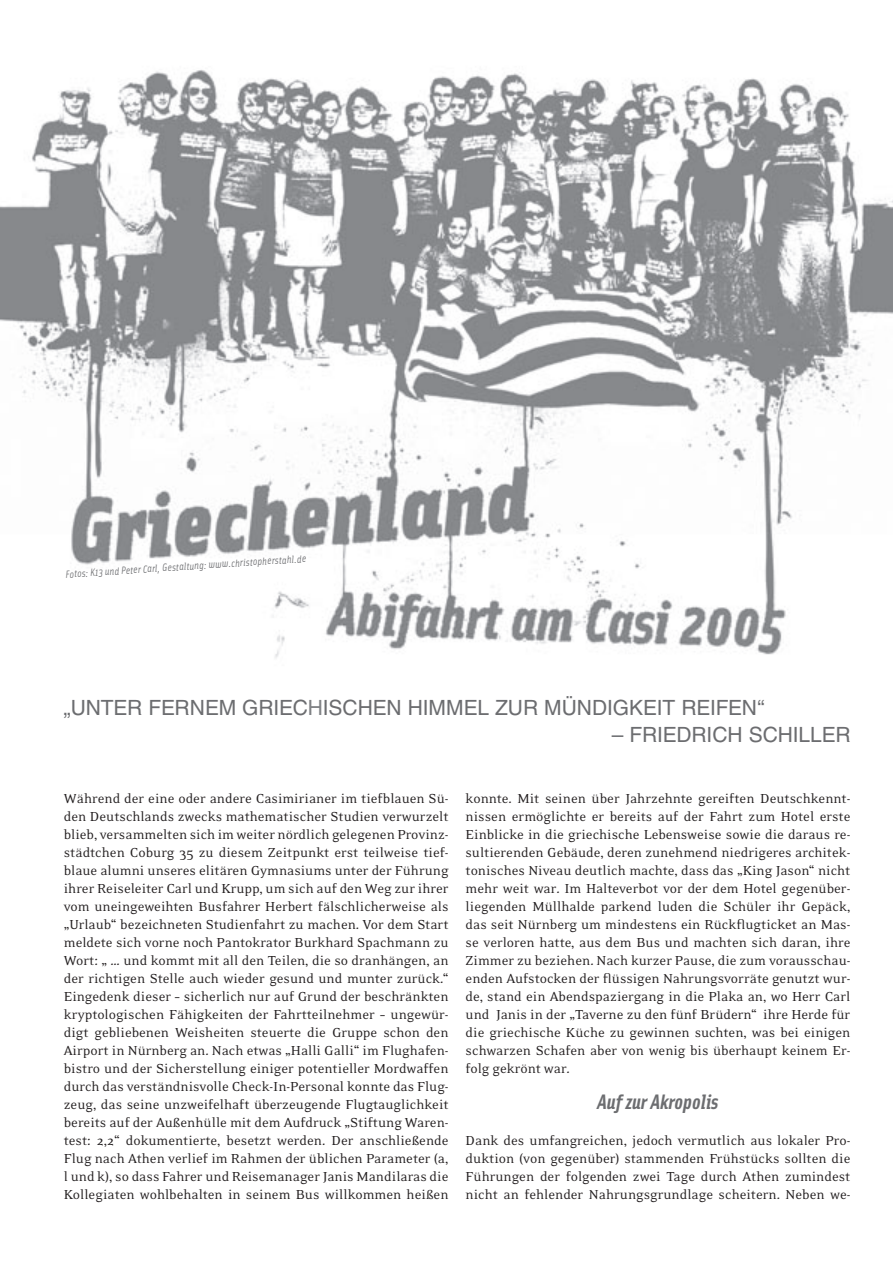
<style>
.page{position:relative;width:893px;height:1263px;background:#fff}
.page>*{position:absolute;margin:0;border:0;box-sizing:border-box;transform-origin:0 0}
.t1{font:21px "Helvetica LT";letter-spacing:-.005em;color:#6c6d70}
.t2{font:italic 700 21px "Solex";color:#6c6d70}
.t3{font:15px/18px "Eidetic Neo";color:#231f20;text-align:justify}
.t4{font:italic 10.5px "Solex";color:#6c6d70}
.s1{color:#808285}
</style>
<div class="page">
<img style="left:0;top:70px;width:893px;height:588px">
<p class="t4" style="left:65px;top:568px;width:243px;rotate:-4deg">Fotos: K13 und Peter Carl, Gestaltung: www.christopherstahl.de</p>
<h1 class="t1" style="left:64px;top:695px;width:702px">„UNTER FERNEM GRIEC<span class="s1">H</span>ISCHEN HIMMEL ZUR MÜNDIGKEIT REIFEN“</h1>
<h1 class="t1" style="left:612px;top:722px;width:240px">– FRIEDRICH SCHILLER</h1>
<p class="t3" style="left:64px;top:789px;width:386px">Während der eine oder andere Casimirianer im tiefblauen Sü&shy;den Deutschlands zwecks mathematischer Studien verwurzelt blieb, versammelten sich im weiter nördlich gelegenen Provinz&shy;städtchen Coburg 35 zu diesem Zeitpunkt erst teilweise tief&shy;blaue alumni unseres elitären Gymnasiums unter der Führung ihrer Reiseleiter Carl und Krupp, um sich auf den Weg zur ihrer vom uneingeweihten Busfahrer Herbert fälschlicherweise als „Urlaub“ bezeichneten Studienfahrt zu machen. Vor dem Start meldete sich vorne noch Pantokrator Burkhard Spachmann zu Wort: „ … und kommt mit all den Teilen, die so dranhängen, an der richtigen Stelle auch wieder gesund und munter zurück.“ Eingedenk dieser – sicherlich nur auf Grund der beschränkten kryptologischen Fähigkeiten der Fahrtteilnehmer – ungewür&shy;digt gebliebenen Weisheiten steuerte die Gruppe schon den Airport in Nürnberg an. Nach etwas „Halli Galli“ im Flughafen&shy;bistro und der Sicherstellung einiger potentieller Mordwaffen durch das verständnisvolle Check-In-Personal konnte das Flug&shy;zeug, das seine unzweifelhaft überzeugende Flugtauglichkeit bereits auf der Außenhülle mit dem Aufdruck „Stiftung Waren&shy;test: 2,2“ dokumentierte, besetzt werden. Der anschließende Flug nach Athen verlief im Rahmen der üblichen Parameter (a, l und k), so dass Fahrer und Reisemanager Janis Mandilaras die Kollegiaten wohlbehalten in seinem Bus willkommen heißen</p>
<p class="t3" style="left:466px;top:789px;width:386px">konnte. Mit seinen über Jahrzehnte gereiften Deutschkennt&shy;nissen ermöglichte er bereits auf der Fahrt zum Hotel erste Einblicke in die griechische Lebensweise sowie die daraus re&shy;sultierenden Gebäude, deren zunehmend niedrigeres architek&shy;tonisches Niveau deutlich machte, dass das „King Jason“ nicht mehr weit war. Im Halteverbot vor der dem Hotel gegenüber&shy;liegenden Müllhalde parkend luden die Schüler ihr Gepäck, das seit Nürnberg um mindestens ein Rückflugticket an Mas&shy;se verloren hatte, aus dem Bus und machten sich daran, ihre Zimmer zu beziehen. Nach kurzer Pause, die zum vorausschau&shy;enden Aufstocken der flüssigen Nahrungsvorräte genutzt wur&shy;de, stand ein Abendspaziergang in die Plaka an, wo Herr Carl und Janis in der „Taverne zu den fünf Brüdern“ ihre Herde für die griechische Küche zu gewinnen suchten, was bei einigen schwarzen Schafen aber von wenig bis überhaupt keinem Er&shy;folg gekrönt war.</p>
<h1 class="t2" style="left:597px;top:1088px;width:123px">Auf zur Akropolis</h1>
<p class="t3" style="left:466px;top:1131px;width:386px">Dank des umfangreichen, jedoch vermutlich aus lokaler Pro&shy;duktion (von gegenüber) stammenden Frühstücks sollten die Führungen der folgenden zwei Tage durch Athen zumindest nicht an fehlender Nahrungsgrundlage scheitern. Neben we-</p>
</div>
